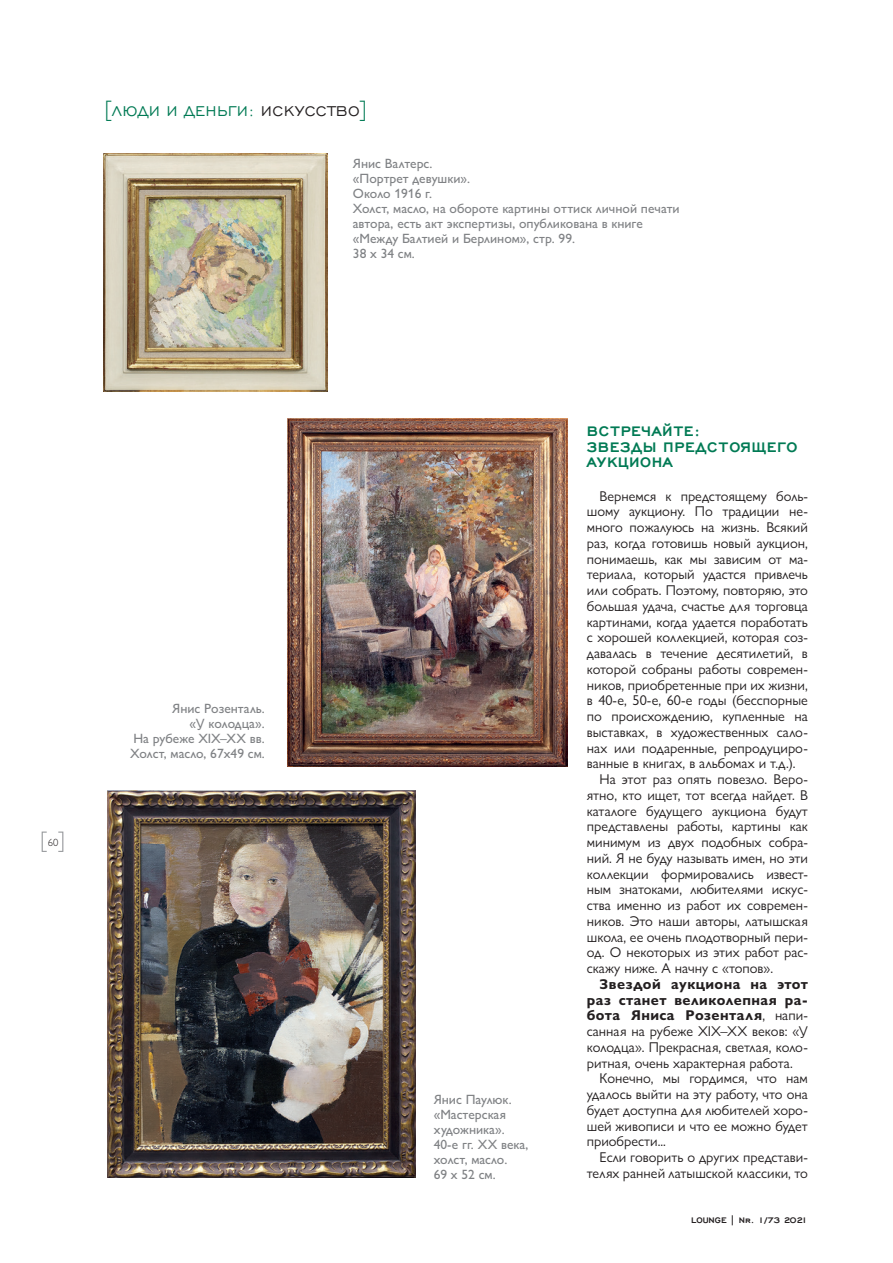
<style>
.page{position:relative;width:893px;height:1263px;background:#fff}
.page>*{position:absolute;margin:0;border:0;box-sizing:border-box;transform-origin:0 0}
.podzag{font:700 18px/15.3px "Engravers Gothic";letter-spacing:.03em;color:#007a54}
.t1{font:18px "Engravers Gothic BT";letter-spacing:.02em;color:#007a54}
.main_text{font:14.25px/15.8px "Gill Sans Nova";color:#231f20;text-align:justify}
.foto_podpis{font:500 13.5px/15px "Gill Sans Nova";color:#808285}
.t2{font:700 10.5px "Engravers Gothic";color:#231f20}
.t3{font:300 10.5px "Gill Sans MT Pro Cyr";color:#231f20}
.s1{font-family:"Gill Sans MT Pro Cyr";font-weight:300;font-size:22.5px}
.s2{color:#231f20}
.s3{font-weight:700}
</style>
<div class="page">
<svg style="left:42px;top:831px;width:21px;height:21px"></svg>
<img style="left:288px;top:419px;width:280px;height:347px">
<img style="left:107px;top:790px;width:308px;height:388px">
<img style="left:104px;top:153px;width:223px;height:238px">
<p class="t1" style="left:105px;top:101px;width:264px"><span class="s1">[</span>ЛЮДИ И ДЕНЬГИ: <span class="s2">ИСКУССТВО</span><span class="s1">]</span></p>
<p class="foto_podpis" style="left:353px;top:155px;width:81px">Янис Валтерс.</p>
<p class="foto_podpis" style="left:353px;top:170px;width:119px">«Портрет девушки».</p>
<p class="foto_podpis" style="left:353px;top:185px;width:81px">Около 1916 г.</p>
<p class="foto_podpis" style="left:353px;top:200px;width:328px">Холст, масло, на обороте картины оттиск личной печати автора, есть акт экспертизы, опубликована в книге «Между Балтией и Берлином», стр. 99.</p>
<p class="foto_podpis" style="left:353px;top:245px;width:63px">38 x 34 см.</p>
<p class="t3" style="left:48px;top:836px;width:12px">60</p>
<p class="foto_podpis" style="left:172px;top:701px;width:94px">Янис Розенталь.</p>
<p class="foto_podpis" style="left:189px;top:716px;width:77px">«У колодца».</p>
<p class="foto_podpis" style="left:133px;top:731px;width:133px">На рубеже XIX–XX вв.</p>
<p class="foto_podpis" style="left:130px;top:746px;width:136px">Холст, масло, 67x49 см.</p>
<p class="foto_podpis" style="left:434px;top:1092px;width:80px">Янис Паулюк.</p>
<p class="foto_podpis" style="left:434px;top:1107px;width:74px">«Мастерская художника».</p>
<p class="foto_podpis" style="left:434px;top:1137px;width:96px">40-е гг. XX века, холст, масло.</p>
<p class="foto_podpis" style="left:434px;top:1167px;width:63px">69 x 52 см.</p>
<p class="podzag" style="left:587px;top:423px;width:212px">ВСТРЕЧАЙТЕ:<br>ЗВЕЗДЫ ПРЕДСТОЯЩЕГО<br>АУКЦИОНА</p>
<p class="main_text" style="left:587px;top:488px;width:223px;text-indent:13px">Вернемся к предстоящему боль&shy;шому аукциону. По традиции не&shy;много пожалуюсь на жизнь. Всякий раз, когда готовишь новый аукцион, понимаешь, как мы зависим от ма&shy;териала, который удастся привлечь или собрать. Поэтому, повторяю, это большая удача, счастье для торговца картинами, когда удается поработать с хорошей коллекцией, которая соз&shy;давалась в течение десятилетий, в которой собраны работы современ&shy;ников, приобретенные при их жизни, в 40-е, 50-е, 60-е годы (бесспорные по происхождению, купленные на выставках, в художественных сало&shy;нах или подаренные, репродуциро&shy;ванные в книгах, в альбомах и т.д.).</p>
<p class="main_text" style="left:587px;top:771px;width:223px;text-indent:13px">На этот раз опять повезло. Веро&shy;ятно, кто ищет, тот всегда найдет. В каталоге будущего аукциона будут представлены работы, картины как минимум из двух подобных собра&shy;ний. Я не буду называть имен, но эти коллекции формировались извест&shy;ным знатоками, любителями искус&shy;ства именно из работ их современ&shy;ников. Это наши авторы, латышская школа, ее очень плодотворный пери&shy;од. О некоторых из этих работ рас&shy;скажу ниже. А начну с «топов».</p>
<p class="main_text" style="left:587px;top:976px;width:223px;text-indent:13px"><span class="s3">Звездой аукциона на этот раз станет великолепная ра&shy;бота Яниса Розенталя</span>, напи&shy;санная на рубеже XIX–XX веков: «У колодца». Прекрасная, светлая, коло&shy;ритная, очень характерная работа.</p>
<p class="main_text" style="left:587px;top:1070px;width:223px;text-indent:13px">Конечно, мы гордимся, что нам удалось выйти на эту работу, что она будет доступна для любителей хоро&shy;шей живописи и что ее можно будет приобрести...</p>
<p class="main_text" style="left:587px;top:1149px;width:223px;text-align:right">Если говорить о других представи&shy;телях ранней латышской классики, то</p>
<p class="t2" style="left:691px;top:1214px;width:118px">LOUNGE | Nr. 1/73 2021</p>
</div>
